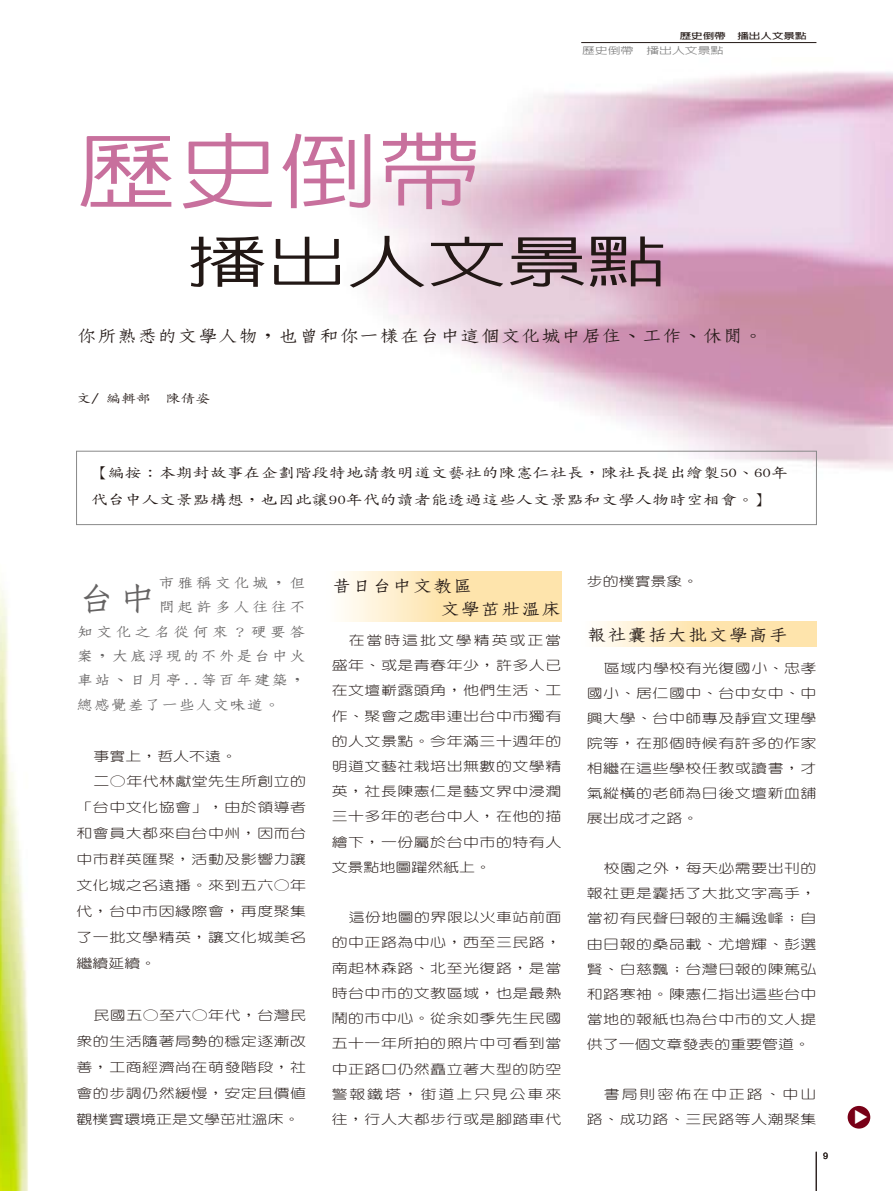
<style>
.page{position:relative;width:893px;height:1191px;background:#fff}
.page>*{position:absolute;margin:0;border:0;box-sizing:border-box;transform-origin:0 0}
.t1{font:500 83.1px "Lin Gothic";color:#c8709d;scale:1.21 1}
.t2{font:500 55.95px "Lin Gothic";color:#221815;scale:1.43 1}
.t3{font:700 32.7px "Nan Sung";color:#666464;scale:1.25 1}
.t4{font:700 16.2px/23px "Nan Sung";color:#221815;scale:1.25 1}
.t5{font:15.9px "Li Hei Pro";color:#fff}
.t6{font:500 13.65px/27px "Zen Kai";color:#221815;scale:1.25 1}
.t7{font:700 13.65px "Nan Sung";letter-spacing:.04em;color:#666464;scale:1.25 1}
.t8{font:700 13.65px "Nan Sung";letter-spacing:.135em;color:#666464;scale:1.25 1}
.t9{font:700 13.65px "Nan Sung";color:#666464;scale:1.25 1}
.t10{font:700 13.65px "Nan Sung";letter-spacing:.1em;color:#666464;scale:1.25 1}
.t11{font:300 12.75px/25.2px "Yen Round";letter-spacing:.03em;color:#221815;text-align:justify;scale:1.25 1}
.t12{font:300 12.75px/25px "Yen Round";letter-spacing:.075em;color:#221815;text-align:right;scale:1.25 1}
.t13{font:500 11.85px "Zen Kai";color:#221815;scale:1.25 1}
.t14{font:500 9.3px "Lin Gothic";color:#7f7f7f;scale:1.38 1}
.t15{font:700 8.4px "Lin Gothic";color:#221815;scale:1.37 1}
</style>
<div class="page">
<svg style="left:598px;top:621px;width:218px;height:25px;background:#fee9bc"></svg>
<img style="left:0;top:587px;width:28px;height:604px">
<svg style="left:343px;top:571px;width:218px;height:50px;background:#fee9bc"></svg>
<hr style="left:816px;top:1151px;width:1px;height:40px;background:#221815">
<div style="left:848px;top:1106px;width:22px;height:22px;background:#780017;border-radius:50%"></div>
<hr style="left:581px;top:42px;width:235px;height:1px;background:#221815">
<div style="left:76px;top:451px;width:741px;height:74px;border:1px solid #898989"></div>
<p class="t15" style="left:680px;top:32px;width:35px">歷史倒帶</p>
<p class="t15" style="left:737px;top:32px;width:52px">播出人文景點</p>
<h1 class="t1" style="left:77px;top:130px;width:334px">歷史倒帶</h1>
<p class="t14" style="left:582px;top:46px;width:39px">歷史倒帶</p>
<p class="t14" style="left:646px;top:46px;width:57px">播出人文景點</p>
<h2 class="t2" style="left:187px;top:234px;width:337px">播出人文景點</h2>
<p class="t4" style="left:77px;top:325px;width:551px">你所熟悉的文學人物，也曾和你一樣在台中這個文化城中居住、工作、休閒。</p>
<p class="t13" style="left:77px;top:393px;width:109px">文/ 編輯部　陳倩姿</p>
<p class="t6" style="left:91px;top:459px;width:559px">【編按：本期封故事在企劃階段特地請教明道文藝社的陳憲仁社長，陳社長提出繪製50、60年代台中人文景點構想，也因此讓90年代的讀者能透過這些人文景點和文學人物時空相會。】</p>
<p class="t7" style="left:158px;top:576px;width:120px">市雅稱文化城，但</p>
<p class="t10" style="left:158px;top:600px;width:120px">問起許多人往往不</p>
<p class="t8" style="left:77px;top:624px;width:185px">知文化之名從何來？硬要答</p>
<p class="t7" style="left:77px;top:649px;width:185px">案，大底浮現的不外是台中火</p>
<p class="t7" style="left:77px;top:673px;width:185px">車站、日月亭..等百年建築，</p>
<p class="t9" style="left:77px;top:697px;width:165px">總感覺差了一些人文味道。</p>
<p class="t11" style="left:94px;top:743px;width:116px">事實上，哲人不遠。</p>
<p class="t11" style="left:94px;top:769px;width:172px">二○年代林獻堂先生所創立的</p>
<p class="t11" style="left:77px;top:795px;width:185px">「台中文化協會」，由於領導者</p>
<p class="t11" style="left:77px;top:821px;width:185px">和會員大都來自台中州，因而台</p>
<p class="t11" style="left:77px;top:847px;width:185px">中市群英匯聚，活動及影響力讓</p>
<p class="t11" style="left:77px;top:873px;width:185px">文化城之名遠播。來到五六○年</p>
<p class="t11" style="left:77px;top:899px;width:185px">代，台中市因緣際會，再度聚集</p>
<p class="t11" style="left:77px;top:924px;width:185px">了一批文學精英，讓文化城美名</p>
<p class="t11" style="left:77px;top:950px;width:65px">繼續延續。</p>
<p class="t11" style="left:77px;top:1002px;width:185px;line-height:26px;text-indent:17px">民國五○至六○年代，台灣民眾的生活隨著局勢的穩定逐漸改善，工商經濟尚在萌發階段，社會的步調仍然緩慢，安定且價值觀樸實環境正是文學茁壯溫床。</p>
<h3 class="t3" style="left:77px;top:582px;width:67px">台中</h3>
<p class="t4" style="left:440px;top:574px;width:98px;text-indent:-108px">昔日台中文教區<br>文學茁壯溫床</p>
<p class="t11" style="left:332px;top:627px;width:185px;text-indent:17px">在當時這批文學精英或正當盛年、或是青春年少，許多人已在文壇嶄露頭角，他們生活、工作、聚會之處串連出台中市獨有的人文景點。今年滿三十週年的明道文藝社栽培出無數的文學精英，社長陳憲仁是藝文界中浸潤三十多年的老台中人，在他的描繪下，一份屬於台中市的特有人文景點地圖躍然紙上。</p>
<p class="t11" style="left:332px;top:904px;width:185px;text-indent:17px">這份地圖的界限以火車站前面的中正路為中心，西至三民路，南起林森路、北至光復路，是當時台中市的文教區域，也是最熱鬧的市中心。從余如季先生民國五十一年所拍的照片中可看到當中正路口仍然矗立著大型的防空警報鐵塔，街道上只見公車來往，行人大都步行或是腳踏車代</p>
<p class="t11" style="left:587px;top:568px;width:91px">步的樸實景象。</p>
<p class="t4" style="left:587px;top:623px;width:163px">報社囊括大批文學高手</p>
<p class="t11" style="left:587px;top:655px;width:185px;text-indent:17px">區域內學校有光復國小、忠孝國小、居仁國中、台中女中、中興大學、台中師專及靜宜文理學院等，在那個時候有許多的作家相繼在這些學校任教或讀書，才氣縱橫的老師為日後文壇新血舖展出成才之路。</p>
<p class="t11" style="left:587px;top:856px;width:185px;text-indent:17px">校園之外，每天必需要出刊的報社更是囊括了大批文字高手，當初有民聲日報的主編逸峰；自由日報的桑品載、尤增輝、彭選賢、白慈飄；台灣日報的陳篤弘和路寒袖。陳憲仁指出這些台中當地的報紙也為台中市的文人提供了一個文章發表的重要管道。</p>
<p class="t12" style="left:587px;top:1081px;width:185px">書局則密佈在中正路、中山路、成功路、三民路等人潮聚集</p>
<p class="t5" style="left:869px;top:1109px;width:17px;rotate:90deg">▲</p>
</div>
